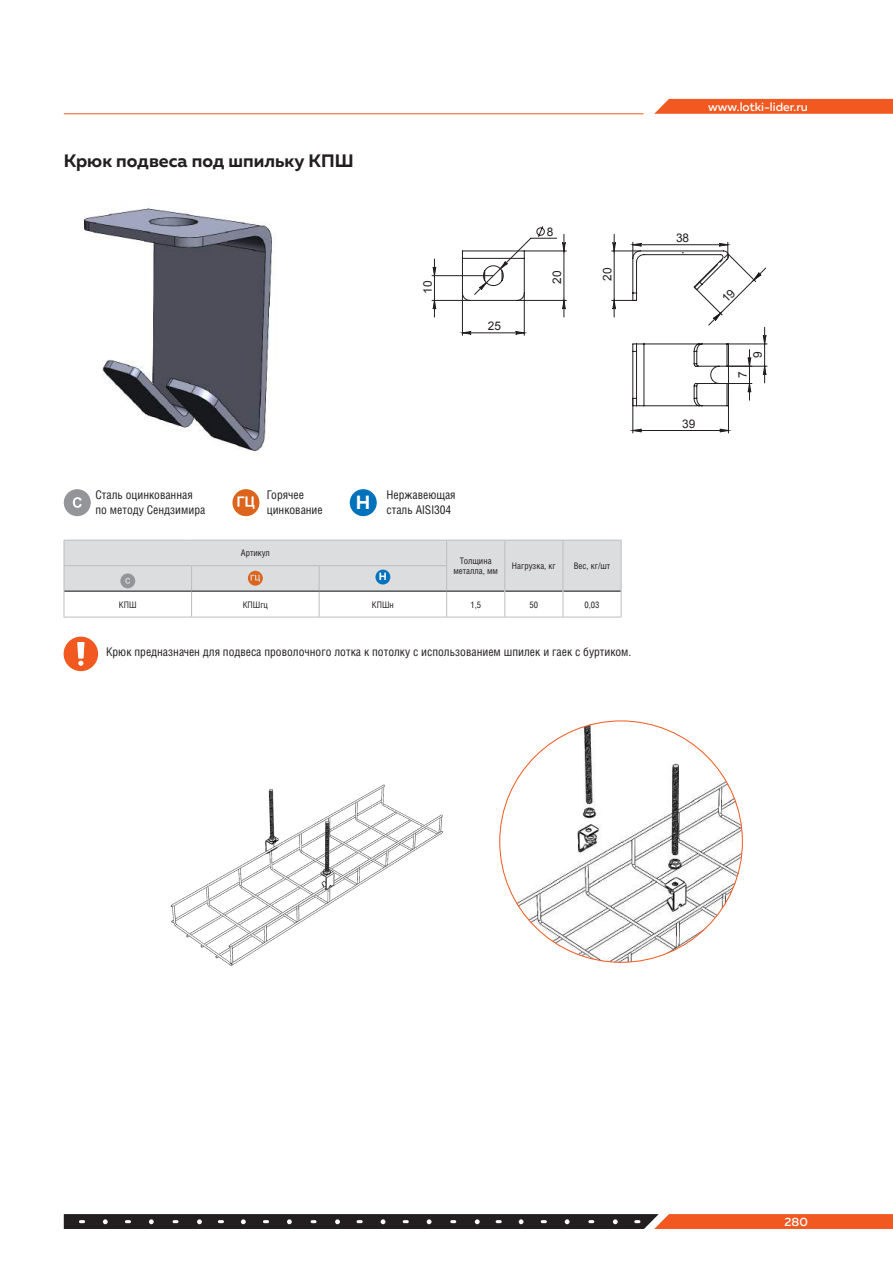
<style>
.page{position:relative;width:893px;height:1263px;background:#fff}
.page>*{position:absolute;margin:0;border:0;box-sizing:border-box;transform-origin:0 0}
.t1{font:700 18px "Muller";color:#231f20}
.t2{font:12px/14.4px "Helios Cond C";color:#231f20}
.t3{font:500 12px "Muller";color:#fff}
.t4{font:11.85px "Arial";color:#231f20}
.t5{font:700 10.5px "Muller";color:#fff}
.t6{font:9px/9.8px "Helios Cond C";color:#231f20;text-align:center}
</style>
<div class="page">
<img style="left:84px;top:208px;width:189px;height:243px">
<svg style="left:64px;top:489px;width:27px;height:27px"></svg>
<div style="left:350px;top:489px;width:27px;height:27px;background:#0072bc;border-radius:50%"></div>
<hr style="left:64px;top:617px;width:128px;height:1px;background:#bcbdc0">
<hr style="left:192px;top:617px;width:127px;height:1px;background:#bcbdc0">
<hr style="left:319px;top:617px;width:128px;height:1px;background:#bcbdc0">
<hr style="left:447px;top:617px;width:58px;height:1px;background:#bcbdc0">
<hr style="left:505px;top:617px;width:58px;height:1px;background:#bcbdc0">
<hr style="left:563px;top:617px;width:58px;height:1px;background:#bcbdc0">
<svg style="left:64px;top:540px;width:558px;height:77px"></svg>
<div style="left:375px;top:570px;width:15px;height:14px;background:#0072bc;border-radius:50%"></div>
<svg style="left:64px;top:637px;width:34px;height:34px"></svg>
<img style="left:170px;top:784px;width:273px;height:182px">
<img style="left:500px;top:721px;width:242px;height:241px">
<svg style="left:232px;top:489px;width:27px;height:27px"></svg>
<svg style="left:654px;top:99px;width:239px;height:15px;background:#f1602b"></svg>
<svg style="left:64px;top:1214px;width:829px;height:15px;background:#673b2c"></svg>
<hr style="left:64px;top:113px;width:579px;height:1px;background:#f15921">
<svg style="left:432px;top:226px;width:336px;height:207px"></svg>
<h1 class="t1" style="left:64px;top:150px;width:291px">Крюк подвеса под шпильку КПШ</h1>
<p class="t4" style="left:420px;top:294px;width:15px;rotate:-90deg">10</p>
<p class="t4" style="left:488px;top:318px;width:15px">25</p>
<p class="t4" style="left:547px;top:224px;width:8px">8</p>
<p class="t4" style="left:549px;top:284px;width:15px;rotate:-90deg">20</p>
<p class="t4" style="left:600px;top:281px;width:15px;rotate:-90deg">20</p>
<p class="t2" style="left:95px;top:487px;width:111px">Сталь оцинкованная по методу Сендзимира</p>
<p class="t2" style="left:356px;top:487px;width:101px;text-indent:31px">Нержавеющая<br><sup>Н</sup> сталь AISI304</p>
<p class="t6" style="left:241px;top:548px;width:31px">Артикул</p>
<p class="t6" style="left:453px;top:556px;width:46px">Толщина металла, мм</p>
<p class="t6" style="left:512px;top:561px;width:45px">Нагрузка, кг</p>
<p class="t6" style="left:574px;top:561px;width:38px">Вес, кг/шт</p>
<p class="t5" style="left:379px;top:570px;width:10px">Н</p>
<p class="t6" style="left:119px;top:600px;width:19px">КПШ</p>
<p class="t6" style="left:243px;top:600px;width:27px">КПШгц</p>
<p class="t6" style="left:372px;top:600px;width:23px">КПШн</p>
<p class="t6" style="left:470px;top:600px;width:12px">1,5</p>
<p class="t6" style="left:530px;top:600px;width:10px">50</p>
<p class="t6" style="left:584px;top:600px;width:17px">0,03</p>
<p class="t2" style="left:106px;top:644px;width:527px">Крюк предназначен для подвеса проволочного лотка к потолку с использованием шпилек и гаек с буртиком.</p>
<p class="t2" style="left:267px;top:487px;width:57px">Горячее цинкование</p>
<p class="t3" style="left:708px;top:99px;width:101px">www.lotki-lider.ru</p>
<p class="t4" style="left:676px;top:230px;width:15px">38</p>
<p class="t4" style="left:682px;top:416px;width:15px">39</p>
<p class="t4" style="left:750px;top:358px;width:8px;rotate:-90deg">9</p>
<p class="t4" style="left:735px;top:378px;width:8px;rotate:-90deg">7</p>
<p class="t3" style="left:785px;top:1214px;width:25px">280</p>
</div>
